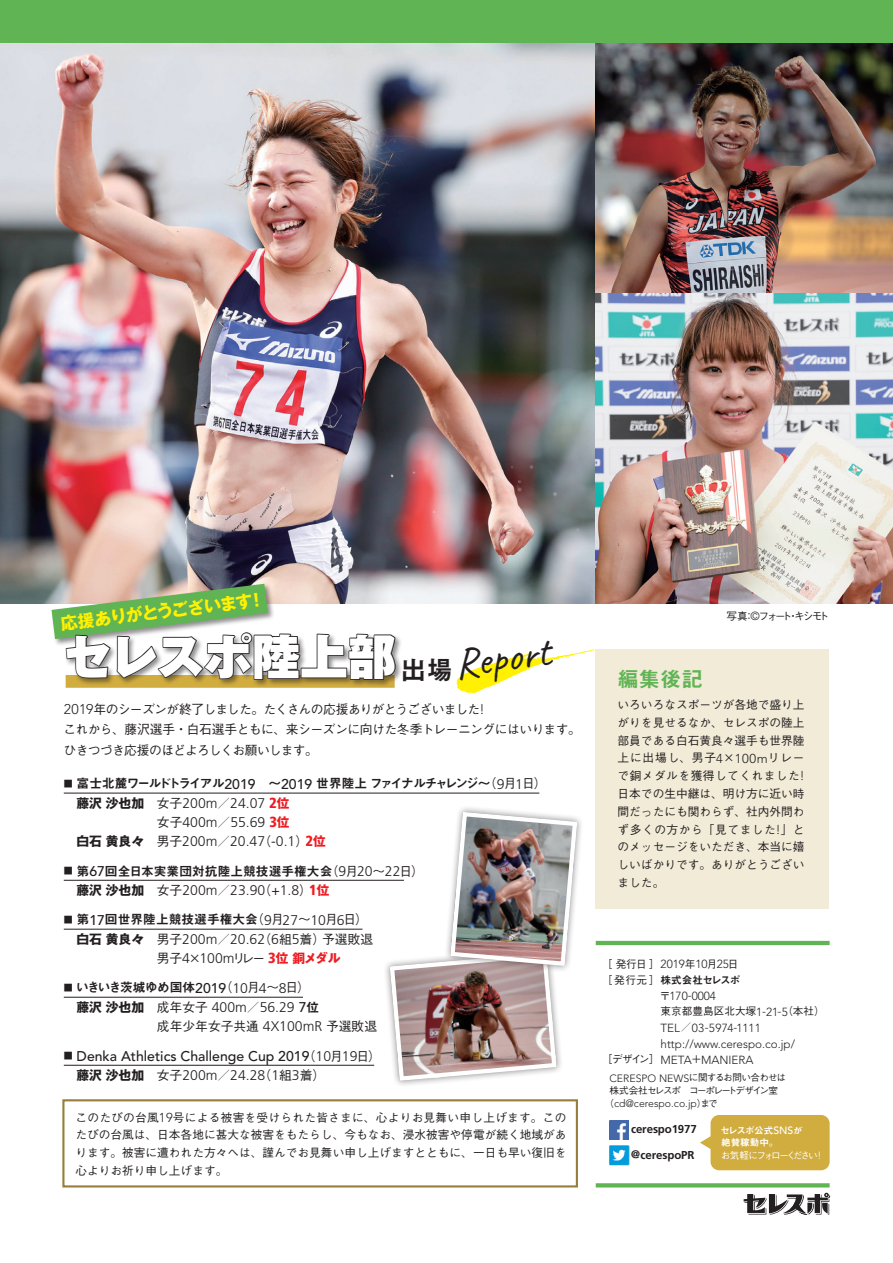
<style>
.page{position:relative;width:893px;height:1263px;background:#fff}
.page>*{position:absolute;margin:0;border:0;box-sizing:border-box;transform-origin:0 0}
.t1{font:900 47.85px "Gothic MB101 Pro";color:#fff}
.t2{font:42.45px "Caveat";color:#231f20}
.t3{font:21.3px "Midashi Go Pro MB31";color:#60b454}
.t4{font:700 16.95px "Gothic MB101 Pro";color:#fff101}
.t5{font:300 14.1px "Frutiger LT Std";color:#231f20}
.t6{font:500 14.1px "Avenir LT Std";color:#231f20}
.t7{font:500 12.75px/20.2px "Gothic BBB Pro";letter-spacing:-.04em;color:#231f20}
.t8{font:12.75px "Midashi Go Pro MB31";color:#231f20}
.t9{font:700 12.75px "Gothic MB101 Pro";color:#231f20}
.t10{font:12.75px "Midashi Go Pro MB31";letter-spacing:-.135em;color:#231f20}
.t11{font:500 12.75px "Gothic BBB Pro";color:#231f20}
.t12{font:12.75px "Midashi Go Pro MB31";letter-spacing:-.13em;color:#231f20}
.t13{font:12.75px "Midashi Go Pro MB31";letter-spacing:-.06em;color:#231f20}
.t14{font:700 12.75px "Gothic MB101 Pro";color:#ee1d23}
.t15{font:500 11.7px/17.9px "Gothic BBB Pro";color:#231f20;text-align:justify}
.t16{font:300 11.7px/15.9px "Avenir LT Std";color:#231f20}
.t17{font:700 11.55px "Frutiger LT Std";letter-spacing:-.01em;color:#231f20}
.t18{font:500 10.65px "Gothic BBB Pro";color:#231f20}
.t19{font:10.65px "Midashi Go Pro MB31";letter-spacing:-.065em;color:#231f20}
.t20{font:500 10.65px "Gothic BBB Pro";letter-spacing:-.21em;color:#231f20}
.t21{font:300 10.5px "Avenir LT Std";color:#231f20}
.t22{font:9.6px/12.8px "Midashi Go Pro MB31";color:#fff}
.t23{font:500 9.6px "Gothic BBB Pro";letter-spacing:-.21em;color:#fff}
.t24{font:500 9.6px "Gothic BBB Pro";letter-spacing:-.135em;color:#231f20}
.t25{font:500 9.6px "Gothic BBB Pro";letter-spacing:-.075em;color:#231f20}
.t26{font:700 9.6px "Gothic MB101 Pro";color:#231f20}
.t27{font:9px "Midashi Go Pro MB31";color:#231f20}
.s1{font-family:"Avenir LT Std";font-weight:300;font-size:14.1px}
.s2{font-family:"Avenir LT Std";font-weight:500;font-size:14.1px}
.s3{font-family:"Gothic BBB Pro";font-weight:500}
.s4{font-family:"Frutiger LT Std";font-weight:300;font-size:14.1px}
.s5{font-family:"Gothic BBB Pro";font-weight:500;font-size:12.75px}
.s6{font-family:"Gothic MB101 Pro";font-weight:700;font-size:12.75px;color:#ee1d23}
.s7{font-weight:900;font-stretch:condensed;font-size:14.7px;color:#ee1d23}
.s8{font-family:"Frutiger LT Std";font-weight:900;font-stretch:condensed;font-size:14.7px}
.s9{font-family:"Gothic MB101 Pro";font-weight:700;color:#ee1d23}
.s10{font-family:"Frutiger LT Std";font-weight:900;font-stretch:condensed;font-size:14.7px;color:#ee1d23}
.s11{font-family:"Midashi Go Pro MB31";font-weight:400;font-size:12.75px}
.s12{font-family:"Avenir LT Std";font-weight:500}
.s13{font-family:"Avenir LT Std";font-weight:300;font-size:12.9px}
.s14{font-family:"Avenir LT Std";font-weight:300;font-size:11.7px}
.s15{font-family:"Gothic BBB Pro";font-weight:500;font-size:10.65px}
.s16{font-family:"Gothic BBB Pro";font-weight:500;font-size:9.6px}
.s17{font-family:"Avenir LT Std";font-weight:500;font-size:10.5px}
.s18{font-family:"Avenir LT Std";font-weight:300;font-size:10.5px}
</style>
<div class="page">
<svg style="left:744px;top:1193px;width:86px;height:22px"></svg>
<div style="left:595px;top:649px;width:234px;height:260px;background:#f1ebd8"></div>
<div style="left:62px;top:1099px;width:516px;height:88px;border:2px solid #987e3c"></div>
<hr style="left:596px;top:941px;width:234px;height:4px;background:#60b454">
<svg style="left:596px;top:1183px;width:234px;height:4px"></svg>
<img style="left:0;top:43px;width:893px;height:561px">
<div style="left:0;top:0;width:893px;height:43px;background:#60b454"></div>
<svg style="left:700px;top:1115px;width:130px;height:55px;background:#d4b24e"></svg>
<svg style="left:457px;top:649px;width:137px;height:44px"></svg>
<div style="left:50px;top:582px;width:224px;height:64px;background:#231f20;opacity:.5"></div>
<div style="left:65px;top:631px;width:338px;height:57px;background:#231f20;opacity:.5"></div>
<hr style="left:64px;top:793px;width:475px;height:1px;background:#231f20">
<hr style="left:64px;top:880px;width:340px;height:1px;background:#231f20">
<hr style="left:64px;top:929px;width:298px;height:1px;background:#231f20">
<hr style="left:64px;top:997px;width:239px;height:1px;background:#231f20">
<hr style="left:64px;top:1065px;width:310px;height:1px;background:#231f20">
<img style="left:387px;top:809px;width:192px;height:274px">
<img style="left:609px;top:1145px;width:21px;height:21px">
<img style="left:610px;top:1121px;width:18px;height:18px">
<svg style="left:52px;top:584px;width:344px;height:97px"></svg>
<h3 class="t4" style="left:59px;top:610px;width:195px;rotate:-7deg">応援ありがとうございます</h3>
<h1 class="t1" style="left:64px;top:616px;width:391px">セレスポ陸上部<sub>出場</sub></h1>
<h2 class="t2" style="left:452px;top:638px;width:97px;rotate:-8deg">Report</h2>
<p class="t7" style="left:63px;top:698px;width:519px"><span class="s1">2019</span>年のシーズンが終了しました。たくさんの応援ありがとうございました<span class="s1">!<br></span>これから、藤沢選手・白石選手ともに、来シーズンに向けた冬季トレーニングにはいります。ひきつづき応援のほどよろしくお願いします。</p>
<p class="t12" style="left:77px;top:773px;width:181px">富士北麓ワールドトライアル<span class="s2">2019</span></p>
<p class="t27" style="left:64px;top:776px;width:10px">■</p>
<p class="t10" style="left:268px;top:773px;width:280px">～<span class="s2">2019</span> 世界陸上ファイナルチャレンジ～<span class="s3">（月</span><span class="s4">9</span> <span class="s3">日</span><span class="s4">1</span> <span class="s3">(</span></p>
<p class="t9" style="left:77px;top:792px;width:69px">藤沢沙也加</p>
<p class="t9" style="left:77px;top:830px;width:69px">白石黄良々</p>
<p class="t5" style="left:157px;top:795px;width:134px"><span class="s5">女子</span>200m<span class="s5">／</span>24.07 <span class="s6">位</span><span class="s7">2</span></p>
<p class="t5" style="left:157px;top:814px;width:134px"><span class="s5">女子</span>400m<span class="s5">／</span>55.69 <span class="s6">位</span><span class="s7">3</span></p>
<p class="t5" style="left:258px;top:833px;width:51px"><span class="s5">（</span>-0.1<span class="s5">）</span></p>
<p class="t14" style="left:305px;top:830px;width:22px">位<span class="s8">2</span></p>
<p class="t5" style="left:157px;top:833px;width:110px"><span class="s5">男子</span>200m<span class="s5">／</span>20.47</p>
<p class="t7" style="left:326px;top:859px;width:100px">（月<span class="s4">9 20</span>～<span class="s4">22</span>日(</p>
<p class="t8" style="left:77px;top:860px;width:257px">第<span class="s2">67</span>回全日本実業団対抗陸上競技選手権大会</p>
<p class="t27" style="left:64px;top:863px;width:10px">■</p>
<p class="t9" style="left:77px;top:879px;width:69px">藤沢沙也加</p>
<p class="t5" style="left:157px;top:882px;width:157px"><span class="s5">女子</span>200m<span class="s5">／</span>23.90 +1.8<span class="s5">）</span></p>
<p class="t7" style="left:259px;top:878px;width:14px">（</p>
<p class="t14" style="left:309px;top:879px;width:22px">位<span class="s8">1</span></p>
<p class="t7" style="left:251px;top:908px;width:118px">（月<span class="s4">9 27</span>～<span class="s4">10</span>月日<span class="s4">6</span> (</p>
<p class="t8" style="left:77px;top:909px;width:183px">第<span class="s2">17</span>回世界陸上競技選手権大会</p>
<p class="t27" style="left:64px;top:912px;width:10px">■</p>
<p class="t9" style="left:77px;top:928px;width:69px">白石黄良々</p>
<p class="t7" style="left:258px;top:927px;width:68px">（ 組<span class="s4">6</span> 着<span class="s4">5</span> ）</p>
<p class="t7" style="left:322px;top:927px;width:53px">予選敗退</p>
<p class="t5" style="left:157px;top:931px;width:110px"><span class="s5">男子</span>200m<span class="s5">／</span>20.62</p>
<p class="t7" style="left:157px;top:946px;width:185px">男子 ×<span class="s4">4 100m</span>リレー <span class="s9">位</span><span class="s10">3</span> <span class="s9">銅メダル</span></p>
<p class="t7" style="left:220px;top:976px;width:92px">（<span class="s4">10</span>月～<span class="s4">4</span> 日<span class="s4">8</span> (</p>
<p class="t13" style="left:76px;top:977px;width:152px">いきいき茨城ゆめ国体<span class="s2">2019</span></p>
<p class="t27" style="left:64px;top:980px;width:10px">■</p>
<p class="t9" style="left:77px;top:996px;width:69px">藤沢沙也加</p>
<p class="t5" style="left:157px;top:999px;width:164px"><span class="s5">成年女子</span> 400m<span class="s5">／</span>56.29 <span class="s11">位</span><span class="s12">7</span></p>
<p class="t11" style="left:157px;top:1016px;width:222px">成年少年女子共通 <span class="s4">X4 100mR</span> 予選敗退</p>
<p class="t7" style="left:303px;top:1044px;width:80px">（<span class="s4">10</span>月<span class="s4">19</span>日(</p>
<p class="t6" style="left:77px;top:1048px;width:234px">Denka Athletics Challenge Cup 2019</p>
<p class="t27" style="left:64px;top:1048px;width:10px">■</p>
<p class="t9" style="left:77px;top:1064px;width:69px">藤沢沙也加</p>
<p class="t7" style="left:259px;top:1063px;width:68px">（ 組<span class="s4">1</span> 着<span class="s4">3</span> (</p>
<p class="t5" style="left:157px;top:1067px;width:110px"><span class="s5">女子</span>200m<span class="s5">／</span>24.28</p>
<p class="t15" style="left:75px;top:1107px;width:493px">このたびの台風<span class="s13">19</span>号による被害を受けられた皆さまに、心よりお見舞い申し上げます。このたびの台風は、日本各地に甚大な被害をもたらし、今もなお、浸水被害や停電が続く地域があります。被害に遭われた方々へは、謹んでお見舞い申し上げますとともに、一日も早い復旧を心よりお祈り申し上げます。</p>
<h3 class="t3" style="left:618px;top:662px;width:87px">編集後記</h3>
<p class="t18" style="left:726px;top:607px;width:23px">写真</p>
<p class="t20" style="left:744px;top:607px;width:87px"><span class="s14">©</span>：フォートキシモト</p>
<p class="t18" style="left:788px;top:607px;width:12px">・</p>
<p class="t15" style="left:618px;top:694px;width:189px">いろいろなスポーツが各地で盛り上がりを見せるなか、セレスポの陸上部員である白石黄良々選手も世界陸上に出場し、男子 ×<span class="s13">4 100m</span>リレーで銅メダルを獲得してくれました<span class="s13">!</span>日本での生中継は、明け方に近い時間だったにも関わらず、社内外問わず多くの方から「見てました<span class="s13">!</span>」とのメッセージをいただき、本当に嬉しいばかりです。ありがとうございました。</p>
<p class="t18" style="left:602px;top:955px;width:138px">［発行日 [<span class="s14">2019</span>年<span class="s14">10</span>月<span class="s14">25</span>日</p>
<p class="t19" style="left:602px;top:971px;width:140px"><span class="s3">［発行元 [</span>株式会社セレスポ</p>
<p class="t16" style="left:660px;top:988px;width:58px"><span class="s15">〒</span>170-0004</p>
<p class="t18" style="left:782px;top:1003px;width:44px">（本社(</p>
<p class="t18" style="left:661px;top:1003px;width:129px">東京都豊島区北大塚<span class="s14">1-21-5</span></p>
<p class="t16" style="left:661px;top:1020px;width:136px">TEL<span class="s15">／</span>03-5974-1111 http://www.cerespo.co j p. /</p>
<p class="t16" style="left:602px;top:1051px;width:153px"><span class="s15">［デザイン[</span>META<span class="s15">＋</span>MANIERA</p>
<p class="t21" style="left:610px;top:1072px;width:178px">CERESPO NEWS<span class="s16">に関するお問い合わせは</span></p>
<p class="t24" style="left:689px;top:1083px;width:91px">コーポレートデザイン室</p>
<p class="t25" style="left:610px;top:1083px;width:73px">株式会社セレスポ</p>
<p class="t21" style="left:604px;top:1097px;width:115px"><span class="s16">（</span>cd@cerespo.co j p. <span class="s16">まで</span></p>
<p class="t24" style="left:697px;top:1096px;width:11px">）</p>
<p class="t17" style="left:631px;top:1122px;width:67px">cerespo1977</p>
<p class="t17" style="left:640px;top:1148px;width:56px">cerespoPR</p>
<p class="t26" style="left:631px;top:1147px;width:11px">＠</p>
<p class="t22" style="left:720px;top:1122px;width:84px">セレスポ公式<span class="s17">SNS</span>が絶賛稼動中。</p>
<p class="t23" style="left:721px;top:1148px;width:102px">お気軽にフォローください <span class="s18">!</span></p>
</div>
